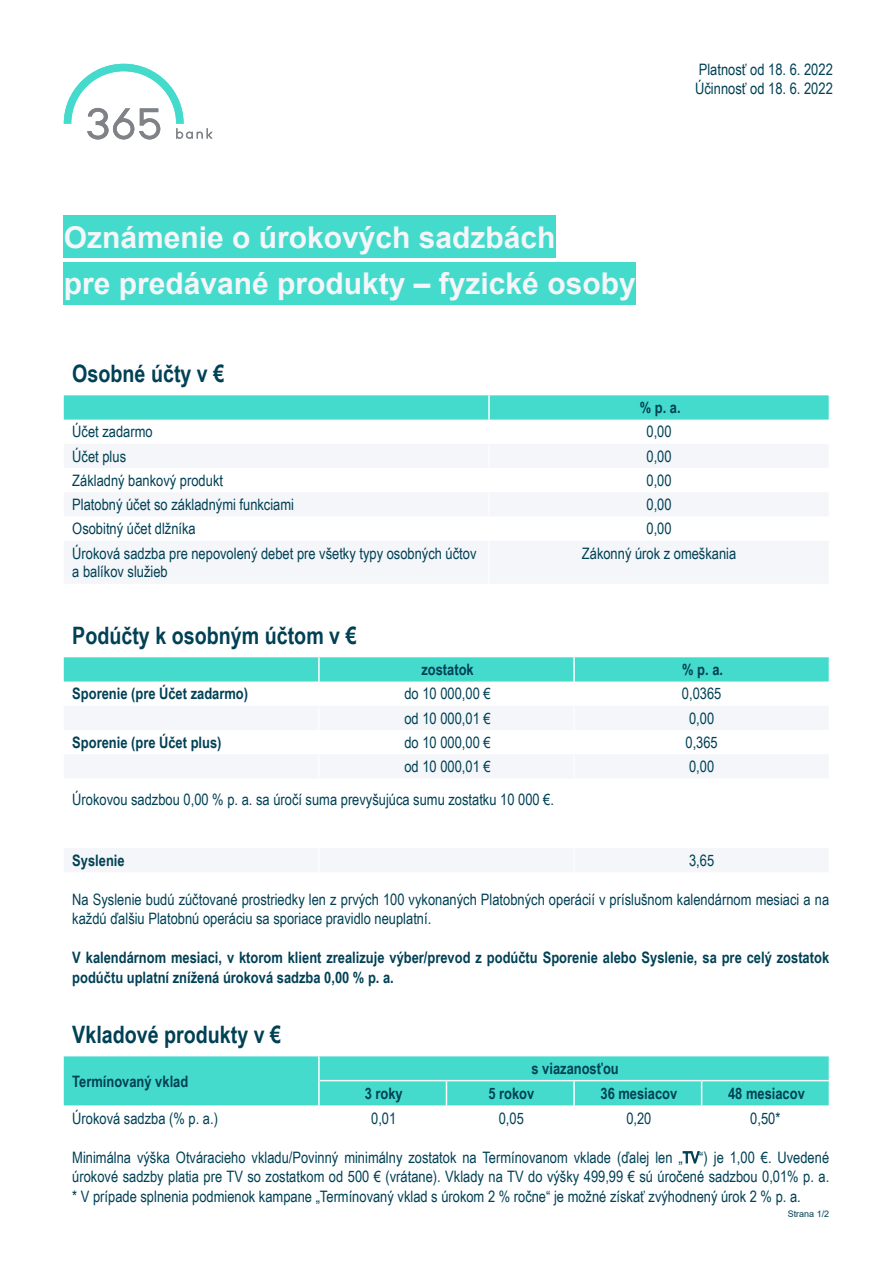
<style>
.page{position:relative;width:893px;height:1263px;background:#fff}
.page>*{position:absolute;margin:0;border:0;box-sizing:border-box;transform-origin:0 0}
.Nadpis{font:700 30px "Arial";color:#f4f6f9}
.Nadpis-2{font:700 24px "Arial Narrow";color:#004155}
.Text_Tabulka{font:15.75px/19.5px "Arial Narrow";color:#004155}
.Text_Tabulka-2{font:700 15.75px/19.5px "Arial Narrow";color:#004155}
.t1{font:9px "Arial";color:#004155}
</style>
<div class="page">
<div style="left:64px;top:541px;width:764px;height:42px;background:#f4f6f9"></div>
<hr style="left:489px;top:541px;width:1px;height:43px;background:#fff">
<svg style="left:64px;top:395px;width:766px;height:121px"></svg>
<hr style="left:488px;top:395px;width:2px;height:25px;background:#fff">
<div style="left:63px;top:216px;width:493px;height:42px;background:#45dbcc"></div>
<div style="left:63px;top:262px;width:573px;height:42px;background:#45dbcc"></div>
<svg style="left:64px;top:64px;width:149px;height:75px"></svg>
<svg style="left:64px;top:657px;width:766px;height:121px"></svg>
<hr style="left:318px;top:657px;width:2px;height:24px;background:#fff">
<hr style="left:573px;top:657px;width:2px;height:24px;background:#fff">
<div style="left:64px;top:848px;width:764px;height:24px;background:#f4f6f9"></div>
<svg style="left:64px;top:1056px;width:766px;height:50px;background:#4bdccd"></svg>
<hr style="left:320px;top:1080px;width:126px;height:1px;background:#f4f6f9">
<hr style="left:446px;top:1080px;width:128px;height:1px;background:#f4f6f9">
<hr style="left:574px;top:1080px;width:128px;height:1px;background:#f4f6f9">
<hr style="left:702px;top:1080px;width:127px;height:1px;background:#f4f6f9">
<p class="Text_Tabulka" style="left:695px;top:59px;width:139px;line-height:18.9px">Platnosť od 18. 6. 2022<br>Účinnosť od 18. 6. 2022</p>
<p class="Nadpis" style="left:64px;top:216px;width:493px">Oznámenie o úrokových sadzbách</p>
<p class="Nadpis" style="left:64px;top:262px;width:573px">pre predávané produkty – fyzické osoby</p>
<p class="Nadpis-2" style="left:72px;top:355px;width:154px">Osobné účty v €</p>
<p class="Text_Tabulka-2" style="left:640px;top:397px;width:42px">% p. a.</p>
<p class="Text_Tabulka" style="left:72px;top:422px;width:82px">Účet zadarmo</p>
<p class="Text_Tabulka" style="left:646px;top:422px;width:27px">0,00</p>
<p class="Text_Tabulka" style="left:72px;top:446px;width:55px">Účet plus</p>
<p class="Text_Tabulka" style="left:646px;top:446px;width:27px">0,00</p>
<p class="Text_Tabulka" style="left:72px;top:470px;width:152px">Základný bankový produkt</p>
<p class="Text_Tabulka" style="left:646px;top:470px;width:27px">0,00</p>
<p class="Text_Tabulka" style="left:72px;top:494px;width:223px">Platobný účet so základnými funkciami</p>
<p class="Text_Tabulka" style="left:646px;top:494px;width:27px">0,00</p>
<p class="Text_Tabulka" style="left:72px;top:518px;width:125px">Osobitný účet dlžníka</p>
<p class="Text_Tabulka" style="left:646px;top:518px;width:27px">0,00</p>
<p class="Text_Tabulka" style="left:72px;top:543px;width:406px;line-height:18.9px">Úroková sadzba pre nepovolený debet pre všetky typy osobných účtov a balíkov služieb</p>
<p class="Text_Tabulka" style="left:582px;top:543px;width:156px">Zákonný úrok z omeškania</p>
<p class="Nadpis-2" style="left:72px;top:617px;width:286px">Podúčty k osobným účtom v €</p>
<p class="Text_Tabulka-2" style="left:421px;top:659px;width:54px">zostatok</p>
<p class="Text_Tabulka-2" style="left:682px;top:659px;width:42px">% p. a.</p>
<p class="Text_Tabulka-2" style="left:72px;top:683px;width:177px">Sporenie (pre Účet zadarmo)</p>
<p class="Text_Tabulka" style="left:404px;top:683px;width:88px">do 10 000,00 €</p>
<p class="Text_Tabulka" style="left:682px;top:683px;width:41px">0,0365</p>
<p class="Text_Tabulka" style="left:404px;top:708px;width:88px">od 10 000,01 €</p>
<p class="Text_Tabulka" style="left:689px;top:708px;width:27px">0,00</p>
<p class="Text_Tabulka-2" style="left:72px;top:732px;width:151px">Sporenie (pre Účet plus)</p>
<p class="Text_Tabulka" style="left:404px;top:732px;width:88px">do 10 000,00 €</p>
<p class="Text_Tabulka" style="left:685px;top:732px;width:34px">0,365</p>
<p class="Text_Tabulka" style="left:404px;top:756px;width:88px">od 10 000,01 €</p>
<p class="Text_Tabulka" style="left:689px;top:756px;width:27px">0,00</p>
<p class="Text_Tabulka" style="left:72px;top:789px;width:483px">Úrokovou sadzbou 0,00 % p. a. sa úročí suma prevyšujúca sumu zostatku 10 000 €.</p>
<p class="Text_Tabulka-2" style="left:72px;top:850px;width:54px">Syslenie</p>
<p class="Text_Tabulka" style="left:689px;top:850px;width:27px">3,65</p>
<p class="Text_Tabulka" style="left:72px;top:889px;width:758px">Na Syslenie budú zúčtované prostriedky len z prvých 100 vykonaných Platobných operácií v príslušnom kalendárnom mesiaci a na každú ďalšiu Platobnú operáciu sa sporiace pravidlo neuplatní.</p>
<p class="Text_Tabulka-2" style="left:72px;top:947px;width:758px">V kalendárnom mesiaci, v ktorom klient zrealizuje výber/prevod z podúčtu Sporenie alebo Syslenie, sa pre celý zostatok podúčtu uplatní znížená úroková sadzba 0,00 % p. a.</p>
<p class="Nadpis-2" style="left:72px;top:1016px;width:210px">Vkladové produkty v €</p>
<p class="Text_Tabulka-2" style="left:72px;top:1070px;width:118px">Termínovaný vklad</p>
<p class="Text_Tabulka-2" style="left:531px;top:1058px;width:89px">s viazanosťou</p>
<p class="Text_Tabulka-2" style="left:365px;top:1083px;width:40px">3 roky</p>
<p class="Text_Tabulka-2" style="left:488px;top:1083px;width:47px">5 rokov</p>
<p class="Text_Tabulka-2" style="left:600px;top:1083px;width:78px">36 mesiacov</p>
<p class="Text_Tabulka-2" style="left:728px;top:1083px;width:78px">48 mesiacov</p>
<p class="Text_Tabulka" style="left:72px;top:1108px;width:147px">Úroková sadzba (% p. a.)</p>
<p class="Text_Tabulka" style="left:371px;top:1108px;width:27px">0,01</p>
<p class="Text_Tabulka" style="left:499px;top:1108px;width:27px">0,05</p>
<p class="Text_Tabulka" style="left:626px;top:1108px;width:27px">0,20</p>
<p class="Text_Tabulka" style="left:750px;top:1108px;width:32px">0,50*</p>
<p class="Text_Tabulka" style="left:72px;top:1147px;width:758px;text-align:justify">Minimálna výška Otváracieho vkladu/Povinný minimálny zostatok na Termínovanom vklade (ďalej len „TV“) je 1,00 €. Uvedené úrokové sadzby platia pre TV so zostatkom od 500 € (vrátane). Vklady na TV do výšky 499,99 € sú úročené sadzbou 0,01% p. a. * V prípade splnenia podmienok kampane „Termínovaný vklad s úrokom 2 % ročne“ je možné získať zvýhodnený úrok 2 % p. a.</p>
<p class="t1" style="left:788px;top:1207px;width:43px">Strana 1/2</p>
</div>
